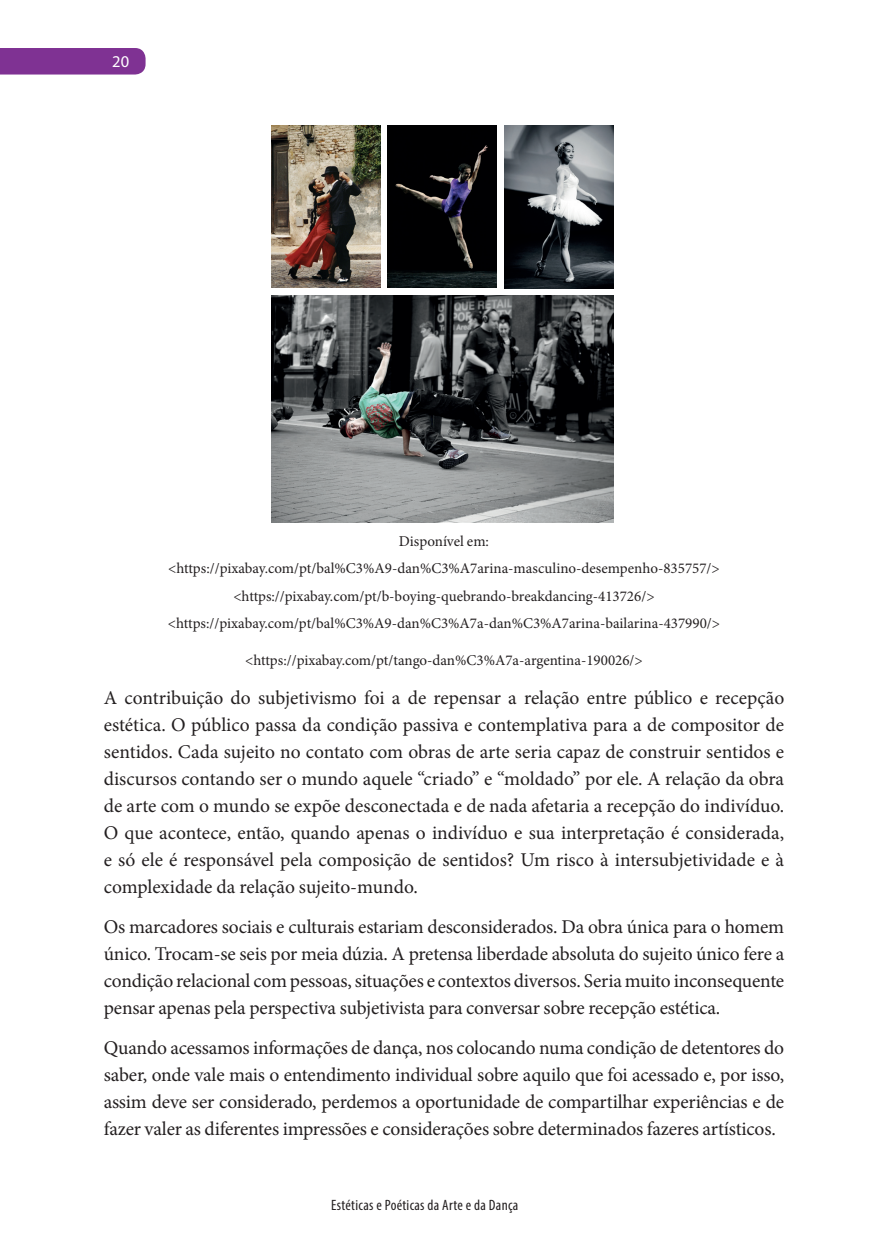
<style>
.page{position:relative;width:888px;height:1258px;background:#fff}
.page>*{position:absolute;margin:0;border:0;box-sizing:border-box;transform-origin:0 0}
.t1{font:19.5px/27px "Minion Pro";letter-spacing:-.01em;color:#231f20;text-align:justify}
.t2{font:16.5px "Myriad Pro";color:#fff}
.t3{font:15px/27.5px "Minion Pro";color:#231f20;text-align:center}
.t4{font:condensed 15px "Myriad Pro";letter-spacing:.02em;color:#231f20}
</style>
<div class="page">
<div style="left:0;top:48px;width:146px;height:27px;background:#7f3293"></div>
<img style="left:272px;top:126px;width:108px;height:162px">
<img style="left:272px;top:295px;width:341px;height:228px">
<img style="left:388px;top:126px;width:108px;height:162px">
<img style="left:505px;top:125px;width:108px;height:163px">
<p class="t2" style="left:112px;top:51px;width:18px">20</p>
<p class="t3" style="left:168px;top:527px;width:554px">Disponível em: &lt;https://pixabay.com/pt/bal%C3%A9-dan%C3%A7arina-masculino-desempenho-835757/&gt; &lt;https://pixabay.com/pt/b-boying-quebrando-breakdancing-413726/&gt; &lt;https://pixabay.com/pt/bal%C3%A9-dan%C3%A7a-dan%C3%A7arina-bailarina-437990/&gt;</p>
<p class="t3" style="left:245px;top:646px;width:399px">&lt;https://pixabay.com/pt/tango-dan%C3%A7a-argentina-190026/&gt;</p>
<p class="t1" style="left:104px;top:685px;width:682px">A contribuição do subjetivismo foi a de repensar a relação entre público e recepção estética. O público passa da condição passiva e contemplativa para a de compositor de sentidos. Cada sujeito no contato com obras de arte seria capaz de construir sentidos e discursos contando ser o mundo aquele “criado” e “moldado” por ele. A relação da obra de arte com o mundo se expõe desconectada e de nada afetaria a recepção do indivíduo.<br>O que acontece, então, quando apenas o indivíduo e sua interpretação é considerada, e só ele é responsável pela composição de sentidos? Um risco à intersubjetividade e à complexidade da relação sujeito-mundo.</p>
<p class="t1" style="left:104px;top:913px;width:682px">Os marcadores sociais e culturais estariam desconsiderados. Da obra única para o homem único. Trocam-se seis por meia dúzia. A pretensa liberdade absoluta do sujeito único fere a condição relacional com pessoas, situações e contextos diversos. Seria muito inconsequente pensar apenas pela perspectiva subjetivista para conversar sobre recepção estética.</p>
<p class="t1" style="left:104px;top:1034px;width:682px">Quando acessamos informações de dança, nos colocando numa condição de detentores do saber, onde vale mais o entendimento individual sobre aquilo que foi acessado e, por isso, assim deve ser considerado, perdemos a oportunidade de compartilhar experiências e de fazer valer as diferentes impressões e considerações sobre determinados fazeres artísticos.</p>
<p class="t4" style="left:331px;top:1196px;width:189px">Estéticas e Poéticas da Arte e da Dança</p>
</div>
